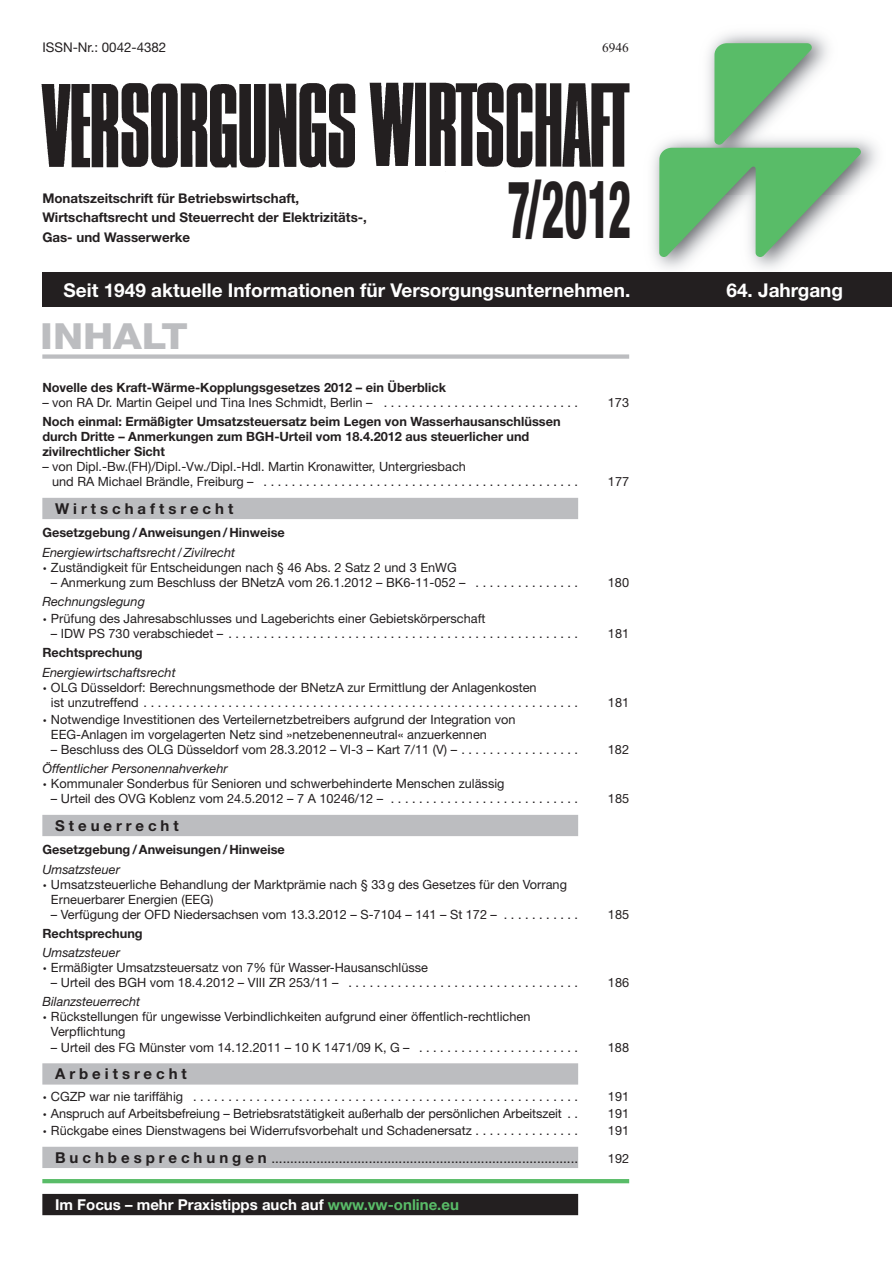
<style>
.page{position:relative;width:892px;height:1263px;background:#fff}
.page>*{position:absolute;margin:0;border:0;box-sizing:border-box;transform-origin:0 0}
.t1{font:800 condensed 80.25px "Helvetica Neue";color:#231f20;scale:.55 1}
.t2{font:800 36px "Helvetica Neue";color:#bcbdc0;scale:1.13 1}
.t3{font:19.05px "Helvetica Neue Bold TT";color:#fff}
.t4{font:15px "Helvetica Neue Bold TT";color:#fff}
.t5{font:15px "Helvetica Neue Bold TT";letter-spacing:.265em;color:#231f20}
.t6{font:13.5px "Helvetica Neue";color:#231f20}
.t7{font:13.35px/19.2px "Helvetica Neue Bold TT";color:#231f20}
.t8{font:13.35px "Helvetica Neue";color:#231f20}
.t9{font:13.35px "Times";color:#231f20}
.t10{font:12.75px/15px "Helvetica Neue";color:#231f20}
.t11{font:12.75px/15px "Helvetica Neue Bold TT";color:#231f20}
.t12{font:italic 12.75px/19.2px "Helvetica Neue";color:#231f20}
.s1{font-family:"Helvetica Neue";font-weight:700}
.s2{font-family:"Helvetica Neue Bold TT";font-style:normal}
.s3{font-family:"Helvetica Neue";font-style:italic}
.s4{font-family:"Helvetica Neue Bold TT";font-size:15px}
.s5{color:#59bc68}
</style>
<div class="page">
<img style="left:41px;top:82px;width:589px;height:86px">
<svg style="left:659px;top:43px;width:202px;height:214px"></svg>
<div style="left:42px;top:272px;width:850px;height:34px;background:#231f20"></div>
<svg style="left:42px;top:354px;width:587px;height:4px;background:#c3c4c6"></svg>
<div style="left:42px;top:497px;width:536px;height:22px;background:#bcbdc0"></div>
<div style="left:42px;top:814px;width:536px;height:21px;background:#bcbdc0"></div>
<div style="left:42px;top:1062px;width:536px;height:22px;background:#bcbdc0"></div>
<div style="left:42px;top:1146px;width:536px;height:21px;background:#bcbdc0"></div>
<hr style="left:42px;top:1179px;width:587px;height:3px;background:#59bc68">
<div style="left:42px;top:1193px;width:536px;height:21px;background:#231f20"></div>
<p class="t8" style="left:42px;top:42px;width:125px">ISSN-Nr.: 0042-4382</p>
<p class="t7" style="left:42px;top:190px;width:326px">Monatszeitschrift für Betriebswirtschaft,<br>Wirtschaftsrecht und Steuerrecht der Elektrizitäts-,<br>Gas- und Wasserwerke</p>
<p class="t9" style="left:602px;top:39px;width:28px">6946</p>
<p class="t1" style="left:507px;top:180px;width:226px">7/2012</p>
<p class="t3" style="left:64px;top:283px;width:568px">Seit 1949 aktuelle Informationen für Versorgungsunternehmen.</p>
<p class="t3" style="left:726px;top:283px;width:118px">64. Jahrgang</p>
<p class="t2" style="left:40px;top:323px;width:132px">INHALT</p>
<p class="t11" style="left:42px;top:381px;width:405px">Novelle des Kraft-Wärme-Kopplungsgesetzes 2012 – ein Überblick</p>
<p class="t10" style="left:42px;top:396px;width:537px">– von RA Dr. Martin Geipel und Tina Ines Schmidt, Berlin – . . . . . . . . . . . . . . . . . . . . . . . . . . . .</p>
<p class="t10" style="left:608px;top:396px;width:23px">173</p>
<p class="t11" style="left:42px;top:415px;width:520px">Noch einmal: Ermäßigter Umsatzsteuersatz beim Legen von Wasserhausanschlüssen durch Dritte <span class="s1">– Anmerkungen zum BGH-Urteil vom 18.4.2012 aus steuerlicher und zivilrechtlicher Sicht</span></p>
<p class="t10" style="left:52px;top:460px;width:527px;text-indent:-10px">– von Dipl.-Bw.(FH)/Dipl.-Vw./Dipl.-Hdl. Martin Kronawitter, Untergriesbach<br>und RA Michael Brändle, Freiburg – . . . . . . . . . . . . . . . . . . . . . . . . . . . . . . . . . . . . . . . . . . . . .</p>
<p class="t10" style="left:608px;top:475px;width:23px">177</p>
<p class="t5" style="left:55px;top:503px;width:180px">Wirtschaftsrecht</p>
<p class="t12" style="left:42px;top:524px;width:244px"><span class="s2">Gesetzgebung / Anweisungen / Hinweise<br></span>Energiewirtschaftsrecht / Zivilrecht</p>
<p class="t10" style="left:42px;top:560px;width:416px">• Zuständigkeit für Entscheidungen nach § 46 Abs. 2 Satz 2 und 3 EnWG</p>
<p class="t10" style="left:51px;top:575px;width:529px">– Anmerkung zum Beschluss der BNetzA vom 26.1.2012 – BK6-11-052 – . . . . . . . . . . . . . . .</p>
<p class="t10" style="left:608px;top:575px;width:23px">180</p>
<p class="t12" style="left:42px;top:593px;width:104px">Rechnungslegung</p>
<p class="t10" style="left:42px;top:612px;width:445px">• Prüfung des Jahresabschlusses und Lageberichts einer Gebietskörperschaft</p>
<p class="t10" style="left:51px;top:627px;width:529px">– IDW PS 730 verabschiedet – . . . . . . . . . . . . . . . . . . . . . . . . . . . . . . . . . . . . . . . . . . . . . . . . . .</p>
<p class="t10" style="left:608px;top:627px;width:23px">181</p>
<p class="t12" style="left:42px;top:644px;width:135px"><span class="s2">Rechtsprechung<br></span>Energiewirtschaftsrecht</p>
<p class="t10" style="left:51px;top:680px;width:529px;text-indent:-9px">• OLG Düsseldorf: Berechnungsmethode der BNetzA zur Ermittlung der Anlagenkosten<br>ist unzutreffend . . . . . . . . . . . . . . . . . . . . . . . . . . . . . . . . . . . . . . . . . . . . . . . . . . . . . . . . . . . . . .</p>
<p class="t10" style="left:608px;top:695px;width:23px">181</p>
<p class="t10" style="left:51px;top:712px;width:466px;text-indent:-9px">• Notwendige Investitionen des Verteilernetzbetreibers aufgrund der Integration von<br>EEG-Anlagen im vorgelagerten Netz sind »netzebenenneutral« anzuerkennen</p>
<p class="t10" style="left:51px;top:742px;width:529px">– Beschluss des OLG Düsseldorf vom 28.3.2012 – VI-3 – Kart 7/11 (V) – . . . . . . . . . . . . . . . . .</p>
<p class="t10" style="left:608px;top:742px;width:23px">182</p>
<p class="t12" style="left:42px;top:760px;width:187px">Öffentlicher Personennahverkehr</p>
<p class="t10" style="left:42px;top:777px;width:464px">• Kommunaler Sonderbus für Senioren und schwerbehinderte Menschen zulässig</p>
<p class="t10" style="left:51px;top:792px;width:529px">– Urteil des OVG Koblenz vom 24.5.2012 – 7 A 10246/12 – . . . . . . . . . . . . . . . . . . . . . . . . . . .</p>
<p class="t10" style="left:608px;top:792px;width:23px">185</p>
<p class="t5" style="left:55px;top:819px;width:125px">Steuerrecht</p>
<p class="t11" style="left:42px;top:841px;width:244px;line-height:19.2px">Gesetzgebung / Anweisungen / Hinweise<br><span class="s3">Umsatzsteuer</span></p>
<p class="t10" style="left:51px;top:877px;width:517px;text-indent:-9px">• Umsatzsteuerliche Behandlung der Marktprämie nach § 33 g des Gesetzes für den Vorrang<br>Erneuerbarer Energien (EEG)</p>
<p class="t10" style="left:51px;top:907px;width:529px">– Verfügung der OFD Niedersachsen vom 13.3.2012 – S-7104 – 141 – St 172 – . . . . . . . . . . .</p>
<p class="t10" style="left:608px;top:907px;width:23px">185</p>
<p class="t11" style="left:42px;top:924px;width:102px;line-height:19.2px">Rechtsprechung<br><span class="s3">Umsatzsteuer</span></p>
<p class="t10" style="left:42px;top:961px;width:387px">• Ermäßigter Umsatzsteuersatz von 7% für Wasser-Hausanschlüsse</p>
<p class="t10" style="left:51px;top:976px;width:529px">– Urteil des BGH vom 18.4.2012 – VIII ZR 253/11 – . . . . . . . . . . . . . . . . . . . . . . . . . . . . . . . . .</p>
<p class="t10" style="left:608px;top:976px;width:23px">186</p>
<p class="t12" style="left:42px;top:993px;width:99px">Bilanzsteuerrecht</p>
<p class="t10" style="left:51px;top:1010px;width:481px;text-indent:-9px">• Rückstellungen für ungewisse Verbindlichkeiten aufgrund einer öffentlich-rechtlichen<br>Verpflichtung</p>
<p class="t10" style="left:51px;top:1040px;width:529px">– Urteil des FG Münster vom 14.12.2011 – 10 K 1471/09 K, G – . . . . . . . . . . . . . . . . . . . . . . .</p>
<p class="t10" style="left:608px;top:1040px;width:23px">188</p>
<p class="t5" style="left:55px;top:1068px;width:133px">Arbeitsrecht</p>
<p class="t10" style="left:42px;top:1089px;width:537px">• CGZP war nie tariffähig . . . . . . . . . . . . . . . . . . . . . . . . . . . . . . . . . . . . . . . . . . . . . . . . . . . . . . .</p>
<p class="t10" style="left:608px;top:1089px;width:23px">191</p>
<p class="t10" style="left:42px;top:1106px;width:537px">• Anspruch auf Arbeitsbefreiung – Betriebsratstätigkeit außerhalb der persönlichen Arbeitszeit . .</p>
<p class="t10" style="left:608px;top:1106px;width:23px">191</p>
<p class="t10" style="left:42px;top:1123px;width:537px">• Rückgabe eines Dienstwagens bei Widerrufsvorbehalt und Schadenersatz . . . . . . . . . . . . . . .</p>
<p class="t10" style="left:608px;top:1123px;width:23px">191</p>
<p class="t6" style="left:55px;top:1152px;width:525px"><span class="s4">B u c h b e s p r e c h u n g e n</span> ..................................................................................</p>
<p class="t10" style="left:608px;top:1151px;width:23px">192</p>
<p class="t4" style="left:55px;top:1198px;width:405px">Im Focus <span class="s1">–</span> mehr Praxistipps auch auf <span class="s5">www.vw-online.eu</span></p>
</div>
